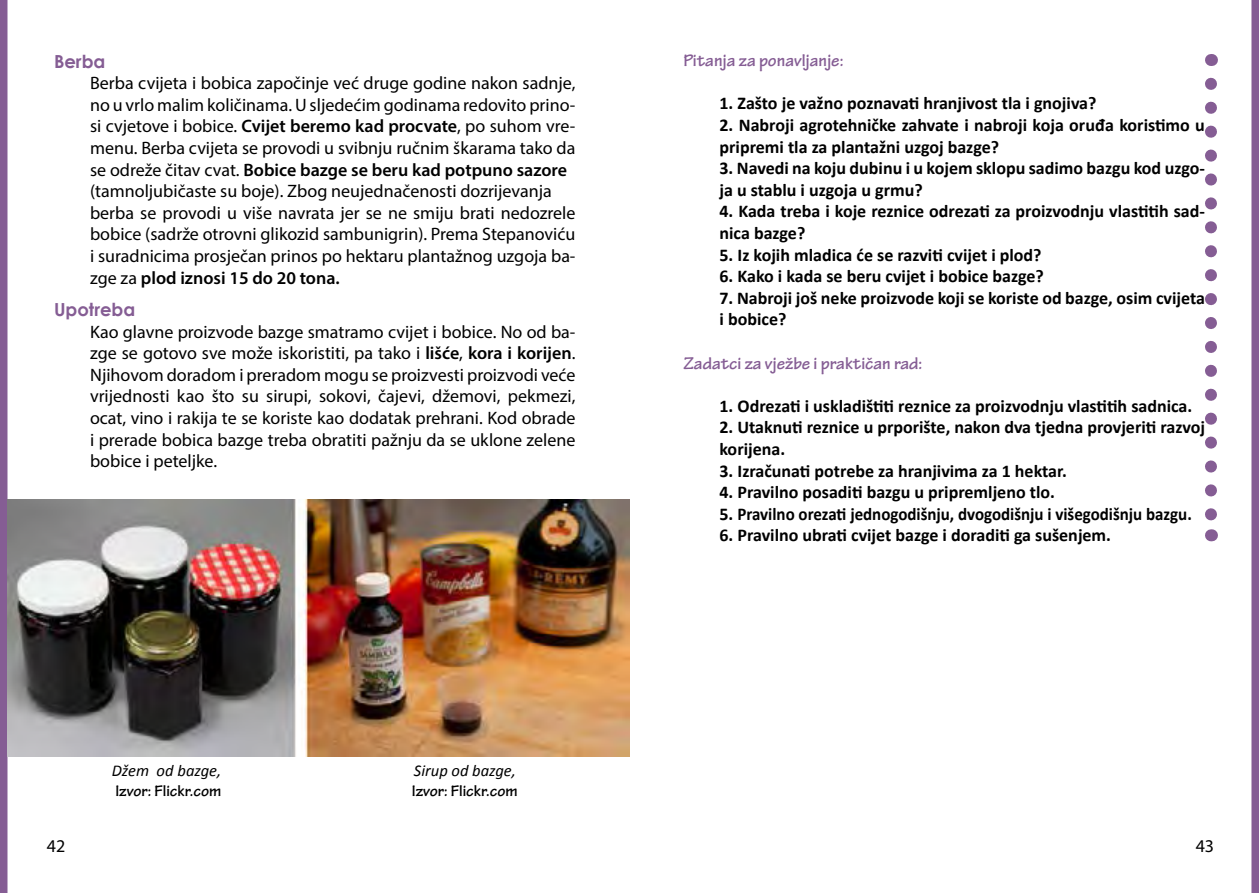
<style>
.page{position:relative;width:1259px;height:893px;background:#fff}
.page>*{position:absolute;margin:0;border:0;box-sizing:border-box;transform-origin:0 0}
.t1{font:18px/21.6px "Myriad Pro";color:#000;text-align:justify}
.t2{font:700 18px/21.6px "Calibri";color:#000}
.t3{font:700 18px "Tekton Pro";color:#855d94}
.t4{font:700 18px "Century Gothic";color:#855d94}
.t5{font:700 16.5px "Tekton Pro";color:#000}
.t6{font:italic 16.5px "Calibri";color:#000}
.s1{font-weight:600}
</style>
<div class="page">
<div style="left:0;top:0;width:8px;height:893px;background:#855d94"></div>
<img style="left:8px;top:500px;width:621px;height:257px">
<div style="left:1251px;top:0;width:8px;height:893px;background:#855d94"></div>
<svg style="left:1205px;top:84px;width:12px;height:437px"></svg>
<svg style="left:1211px;top:54px;width:1px;height:12px"></svg>
<svg style="left:1211px;top:529px;width:1px;height:12px"></svg>
<p class="t4" style="left:54px;top:47px;width:53px">Berba</p>
<p class="t1" style="left:90px;top:72px;width:487px">Berba cvijeta i bobica započinje već druge godine nakon sadnje, no u vrlo malim količinama. U sljedećim godinama redovito prino&shy;si cvjetove i bobice. <span class="s1">Cvijet beremo kad procvate</span>, po suhom vre&shy;menu. Berba cvijeta se provodi u svibnju ručnim škarama tako da se odreže čitav cvat. <span class="s1">Bobice bazge se beru kad potpuno sazore</span></p>
<p class="t1" style="left:90px;top:180px;width:463px">(tamnoljubičaste su boje). Zbog neujednačenosti dozrijevanja</p>
<p class="t1" style="left:90px;top:202px;width:487px">berba se provodi u više navrata jer se ne smiju brati nedozrele bobice (sadrže otrovni glikozid sambunigrin). Prema Stepanoviću i suradnicima prosječan prinos po hektaru plantažnog uzgoja ba&shy;zge za <span class="s1">plod iznosi 15 do 20 tona.</span></p>
<p class="t4" style="left:54px;top:296px;width:83px">Upotreba</p>
<p class="t1" style="left:90px;top:320px;width:487px">Kao glavne proizvode bazge smatramo cvijet i bobice. No od ba&shy;zge se gotovo sve može iskoristiti, pa tako i <span class="s1">lišće</span>, <span class="s1">kora i korijen</span>.<br>Njihovom doradom i preradom mogu se proizvesti proizvodi veće vrijednosti kao što su sirupi, sokovi, čajevi, džemovi, pekmezi, ocat, vino i rakija te se koriste kao dodatak prehrani. Kod obrade i prerade bobica bazge treba obratiti pažnju da se uklone zelene bobice i peteljke.</p>
<p class="t6" style="left:112px;top:759px;width:111px">Džem od bazge,</p>
<p class="t5" style="left:115px;top:781px;width:107px">Izvor: Flickr.com</p>
<p class="t6" style="left:414px;top:759px;width:103px">Sirup od bazge,</p>
<p class="t5" style="left:412px;top:781px;width:107px">Izvor: Flickr.com</p>
<p class="t3" style="left:683px;top:50px;width:162px">Pitanja za ponavljanje:</p>
<p class="t2" style="left:719px;top:93px;width:378px">1. Zašto je važno poznavati hranjivost tla i gnojiva?</p>
<p class="t2" style="left:719px;top:114px;width:487px">2. Nabroji agrotehničke zahvate i nabroji koja oruđa koristimo u pripremi tla za plantažni uzgoj bazge?</p>
<p class="t2" style="left:719px;top:157px;width:487px">3. Navedi na koju dubinu i u kojem sklopu sadimo bazgu kod uzgo&shy;ja u stablu i uzgoja u grmu?</p>
<p class="t2" style="left:719px;top:201px;width:487px">4. Kada treba i koje reznice odrezati za proizvodnju vlastitih sad&shy;nica bazge?</p>
<p class="t2" style="left:719px;top:244px;width:324px">5. Iz kojih mladica će se razviti cvijet i plod?</p>
<p class="t2" style="left:719px;top:265px;width:326px">6. Kako i kada se beru cvijet i bobice bazge?</p>
<p class="t2" style="left:719px;top:287px;width:487px">7. Nabroji još neke proizvode koji se koriste od bazge, osim cvijeta i bobice?</p>
<p class="t3" style="left:683px;top:352px;width:241px">Zadatci za vježbe i praktičan rad:</p>
<p class="t2" style="left:719px;top:395px;width:474px">1. Odrezati i uskladištiti reznice za proizvodnju vlastitih sadnica.</p>
<p class="t2" style="left:719px;top:417px;width:487px">2. Utaknuti reznice u prporište, nakon dva tjedna provjeriti razvoj korijena.</p>
<p class="t2" style="left:719px;top:460px;width:349px">3. Izračunati potrebe za hranjivima za 1 hektar.</p>
<p class="t2" style="left:719px;top:481px;width:337px">4. Pravilno posaditi bazgu u pripremljeno tlo.</p>
<p class="t2" style="left:719px;top:503px;width:474px">5. Pravilno orezati jednogodišnju, dvogodišnju i višegodišnju bazgu.</p>
<p class="t2" style="left:719px;top:525px;width:393px">6. Pravilno ubrati cvijet bazge i doraditi ga sušenjem.</p>
<p class="t1" style="left:47px;top:835px;width:20px">42</p>
<p class="t1" style="left:1195px;top:835px;width:20px">43</p>
</div>
